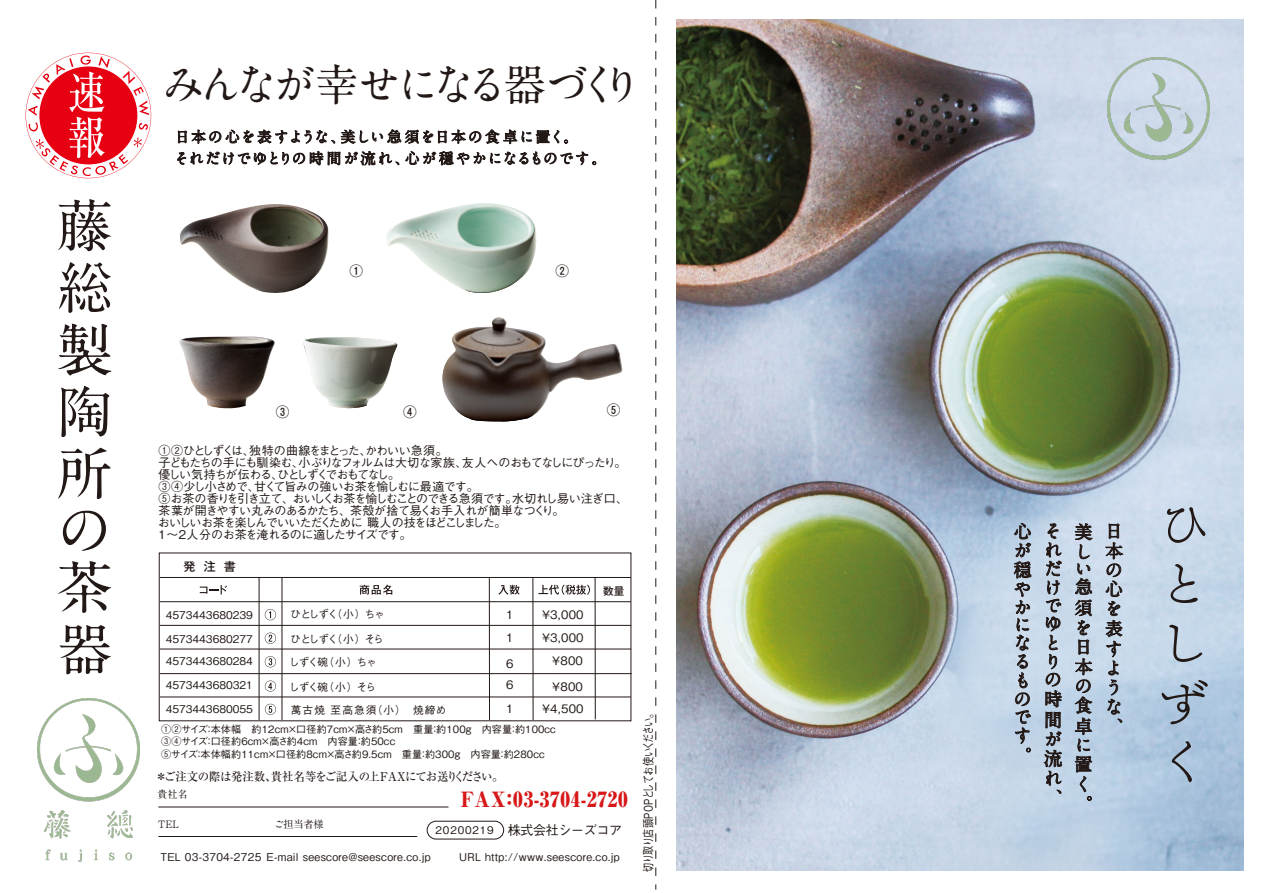
<style>
.page{position:relative;width:1263px;height:893px;background:#fff}
.page>*{position:absolute;margin:0;border:0;box-sizing:border-box;transform-origin:0 0}
.t1{font:700 56.4px/61.9px "A1 Mincho Std";color:#221815;text-align:justify}
.t2{font:56.4px/59.7px "Tsuku Antique S Min Std L";color:#221815}
.t3{font:700 43.65px "A1 Mincho Std";letter-spacing:-.14em;color:#221815}
.t4{font:900 20.25px "Ryumin Pro";letter-spacing:.04em;color:#d71718;scale:.95 1}
.t5{font:700 18px/19px "A1 Mincho Std";color:#221815}
.t6{font:700 14.85px/21.5px "A1 Mincho Std";letter-spacing:.075em;color:#221815}
.t7{font:500 13.65px "Gothic MB101 Pro";color:#221815}
.t8{font:500 13.2px "Gothic BBB Pr 6 N";letter-spacing:-.02em;color:#221815}
.t9{font:500 12px/12px "Gothic BBB Pro";letter-spacing:-.08em;color:#221815}
.t10{font:500 12px "Ryumin Pro";letter-spacing:-.025em;color:#221815;scale:.95 1}
.t11{font:500 12px "Gothic BBB Pr 6 N";letter-spacing:-.095em;color:#221815;scale:.77 1}
.t12{font:500 12px "Gothic MB101 Pro";color:#221815}
.t13{font:500 11.7px/21.5px "Gothic BBB Pr 6 N";letter-spacing:.02em;color:#221815}
.t14{font:500 10.8px "Gothic BBB Pr 6 N";letter-spacing:.03em;color:#221815}
.t15{font:500 10.65px "Gothic BBB Pr 6 N";color:#221815}
.t16{font:500 10.65px/23.2px "Gothic BBB Pr 6 N";letter-spacing:-.115em;color:#221815}
.t17{font:500 10.65px "Gothic BBB Pr 6 N";letter-spacing:.1em;color:#221815}
.t18{font:500 10.5px "Gothic MB101 Pro";color:#221815}
.t19{font:700 10.2px "A1 Mincho Std";color:#221815}
.t20{font:500 10.05px/12.1px "Gothic BBB Pro";letter-spacing:.01em;color:#221815}
.s1{font-family:"Gothic BBB Pro";font-size:10.5px}
</style>
<div class="page">
<hr style="left:160px;top:601px;width:471px;height:1px;background:#221815">
<hr style="left:160px;top:577px;width:471px;height:1px;background:#221815">
<hr style="left:160px;top:625px;width:471px;height:1px;background:#221815">
<svg style="left:200px;top:585px;width:27px;height:9px"></svg>
<svg style="left:360px;top:585px;width:32px;height:10px"></svg>
<svg style="left:498px;top:585px;width:22px;height:10px"></svg>
<svg style="left:538px;top:585px;width:52px;height:10px"></svg>
<hr style="left:259px;top:578px;width:1px;height:142px;background:#221815">
<hr style="left:282px;top:578px;width:1px;height:142px;background:#221815">
<hr style="left:489px;top:578px;width:1px;height:142px;background:#221815">
<hr style="left:532px;top:578px;width:1px;height:142px;background:#221815">
<hr style="left:595px;top:577px;width:1px;height:142px;background:#221815">
<hr style="left:160px;top:649px;width:471px;height:1px;background:#221815">
<hr style="left:160px;top:673px;width:472px;height:1px;background:#221815">
<hr style="left:160px;top:697px;width:471px;height:1px;background:#221815">
<svg style="left:265px;top:609px;width:11px;height:11px"></svg>
<svg style="left:265px;top:633px;width:11px;height:11px"></svg>
<svg style="left:265px;top:656px;width:11px;height:11px"></svg>
<svg style="left:265px;top:680px;width:11px;height:12px"></svg>
<svg style="left:265px;top:704px;width:11px;height:11px"></svg>
<svg style="left:655px;top:0;width:1px;height:889px"></svg>
<svg style="left:26px;top:53px;width:125px;height:125px"></svg>
<img style="left:303px;top:337px;width:94px;height:71px">
<img style="left:179px;top:337px;width:96px;height:72px">
<img style="left:180px;top:204px;width:149px;height:89px">
<img style="left:387px;top:203px;width:149px;height:90px">
<img style="left:442px;top:317px;width:180px;height:104px">
<div style="left:427px;top:821px;width:77px;height:18px;border:1px solid #221815;border-radius:9px"></div>
<hr style="left:158px;top:807px;width:290px;height:1px;background:#221815">
<hr style="left:158px;top:836px;width:259px;height:1px;background:#221815">
<img style="left:676px;top:19px;width:568px;height:851px">
<svg style="left:177px;top:129px;width:419px;height:37px"></svg>
<img style="left:37px;top:699px;width:102px;height:162px">
<svg style="left:1105px;top:515px;width:18px;height:208px"></svg>
<svg style="left:1075px;top:523px;width:17px;height:278px"></svg>
<svg style="left:1044px;top:523px;width:18px;height:271px"></svg>
<svg style="left:1014px;top:523px;width:17px;height:229px"></svg>
<img style="left:1107px;top:57px;width:102px;height:108px">
<h1 class="t1" style="left:56px;top:187px;width:57px">藤総製陶所</h1>
<h1 class="t1" style="left:56px;top:494px;width:56px;line-height:57.2px">の茶</h1>
<h1 class="t1" style="left:56px;top:610px;width:56px">器</h1>
<h2 class="t3" style="left:162px;top:49px;width:483px">みんなが幸せになる器づくり</h2>
<p class="t6" style="left:174px;top:124px;width:434px">日本の心を表すような、美しい急須を日本の食卓に置く。<br>それだけでゆとりの時間が流れ、心が穏やかになるものです。</p>
<p class="t7" style="left:350px;top:259px;width:15px">①</p>
<p class="t7" style="left:556px;top:259px;width:15px">②</p>
<p class="t7" style="left:276px;top:400px;width:15px">③</p>
<p class="t7" style="left:403px;top:400px;width:15px">④</p>
<p class="t7" style="left:607px;top:398px;width:15px">⑤</p>
<p class="t9" style="left:156px;top:443px;width:473px">①②ひとしずくは、独特の曲線をまとった、かわいい急須。<br>子どもたちの手にも馴染む、小ぶりなフォルムは大切な家族、友人へのおもてなしにぴったり。優しい気持ちが伝わる、ひとしずくでおもてなし。<br>③④少し小さめで、甘くて旨みの強いお茶を愉しむに最適です。<br>⑤お茶の香りを引き立て、おいしくお茶を愉しむことのできる急須です。水切れし易い注ぎ口、茶葉が開きやすい丸みのあるかたち、茶殻が捨て易くお手入れが簡単なつくり。<br>おいしいお茶を楽しんでいいただくために 職人の技をほどこしました。<br>１～２人分のお茶を淹れるのに適したサイズです。</p>
<p class="t12" style="left:184px;top:556px;width:54px">発注書</p>
<p class="t15" style="left:166px;top:607px;width:89px">4573443680239</p>
<p class="t15" style="left:166px;top:630px;width:89px">4573443680277</p>
<p class="t15" style="left:166px;top:653px;width:89px">4573443680284</p>
<p class="t15" style="left:166px;top:676px;width:89px">4573443680321</p>
<p class="t15" style="left:290px;top:606px;width:96px">ひとしずく（小）ちゃ</p>
<p class="t16" style="left:289px;top:627px;width:97px">ひとしずく（小）そらしずく碗（小）ちゃ</p>
<p class="t15" style="left:289px;top:678px;width:89px">しずく碗（小）そら</p>
<p class="t15" style="left:166px;top:700px;width:89px">4573443680055</p>
<p class="t17" style="left:291px;top:701px;width:157px">萬古焼 至高急須（小）　焼締め</p>
<p class="t13" style="left:506px;top:603px;width:9px">1</p>
<p class="t13" style="left:542px;top:603px;width:43px">¥3,000</p>
<p class="t13" style="left:506px;top:626px;width:9px">1</p>
<p class="t13" style="left:506px;top:652px;width:9px">6<br>6</p>
<p class="t13" style="left:506px;top:697px;width:9px">1</p>
<p class="t13" style="left:542px;top:625px;width:43px;line-height:23.4px;text-align:right">¥3,000 ¥800</p>
<p class="t13" style="left:552px;top:675px;width:32px">¥800</p>
<p class="t13" style="left:542px;top:697px;width:43px">¥4,500</p>
<p class="t20" style="left:161px;top:722px;width:396px">①②サイズ：本体幅　約12cm×口径約7cm×高さ約5cm　重量：約100g　内容量：約100cc<br>③④サイズ：口径約6cm×高さ約4cm　内容量：約50cc<br>⑤サイズ：本体幅約11cm×口径約8cm×高さ約9.5cm　重量：約300ｇ　内容量：約280cc</p>
<p class="t18" style="left:603px;top:582px;width:23px">数量</p>
<p class="t10" style="left:156px;top:767px;width:368px">＊ご注文の際は発注数、貴社名等をご記入の上FAXにてお送りください。</p>
<p class="t19" style="left:157px;top:786px;width:32px">貴社名</p>
<h3 class="t4" style="left:461px;top:783px;width:177px">FAX：03-3704-2720</h3>
<p class="t19" style="left:158px;top:816px;width:23px">TEL</p>
<p class="t19" style="left:274px;top:816px;width:51px">ご担当者様</p>
<p class="t8" style="left:436px;top:819px;width:188px"><span class="s1">20200219</span> 株式会社シーズコア</p>
<p class="t14" style="left:160px;top:848px;width:272px">TEL 03-3704-2725 E-mail seescore@seescore.co.jp</p>
<p class="t14" style="left:459px;top:848px;width:162px">URL http://www.seescore.co.jp</p>
<p class="t11" style="left:639px;top:871px;width:213px;rotate:-90deg">切り取り店頭POPとしてお使いください。</p>
<h3 class="t5" style="left:1013px;top:520px;width:19px">心が穏やかになるものです。</h3>
<h3 class="t5" style="left:1044px;top:519px;width:19px">それだけでゆとりの時間が流れ、</h3>
<h3 class="t5" style="left:1074px;top:519px;width:19px;line-height:20px">美し</h3>
<h3 class="t5" style="left:1074px;top:557px;width:19px;line-height:18.1px">い急</h3>
<h3 class="t5" style="left:1074px;top:596px;width:19px;line-height:19.8px">須を日本の食卓</h3>
<h3 class="t5" style="left:1074px;top:733px;width:19px;line-height:19.8px">に置く。</h3>
<h3 class="t5" style="left:1105px;top:519px;width:19px;line-height:19.6px">日本の心を表すような、</h3>
<h1 class="t2" style="left:1155px;top:492px;width:54px">ひとしずく</h1>
</div>
